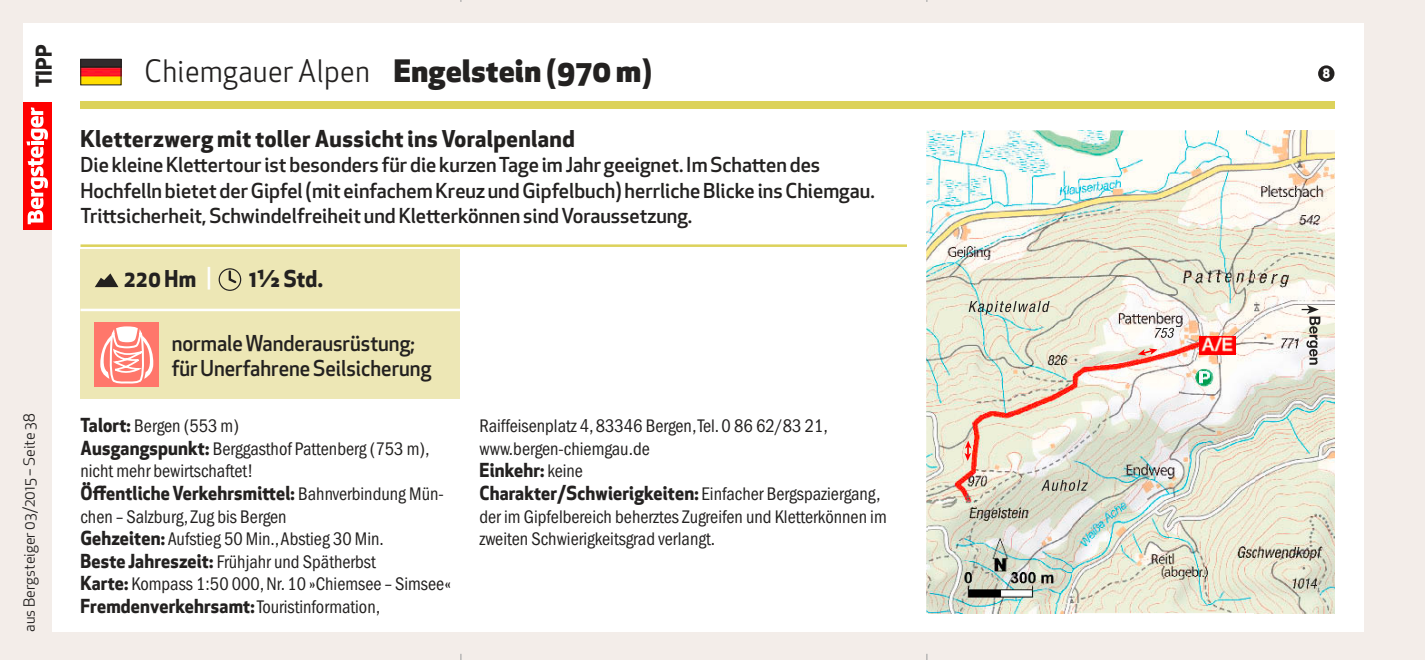
<style>
.page{position:relative;width:1425px;height:660px;background:#fff}
.page>*{position:absolute;margin:0;border:0;box-sizing:border-box;transform-origin:0 0}
.t1{font:800 30.25px "Apex New";letter-spacing:.02em;color:#232120}
.t2{font:700 22.5px "Apex New";letter-spacing:.02em;color:#232120}
.t3{font:700 22.5px "Apex New";letter-spacing:.02em;color:#232120;scale:.96 1}
.t4{font:500 21.25px/25.2px "Apex New";color:#232120;scale:.96 1}
.t5{font:700 21.25px "Apex New";color:#232120}
.t6{font:500 20px/25.2px "Apex New";color:#232120}
.t7{font:condensed 18.75px/22.5px "Franklin Gothic LT";color:#232120}
.t8{font:700 18.75px/22.5px "Apex New";letter-spacing:.01em;color:#232120;scale:.95 1}
.t9{font:15px "Apex New";color:#232120}
.t10{font:800 12.5px "Apex New";color:#fff;scale:.95 1}
.s1{font-weight:400}
.s2{font-weight:500;color:#fff}
.s3{font-family:"Apex New";font-weight:700;font-stretch:normal}
.s4{font-family:"Franklin Gothic LT";font-weight:400;font-stretch:condensed}
</style>
<div class="page">
<div style="left:0;top:0;width:1424px;height:659px;background:#f3ede9"></div>
<div style="left:52px;top:23px;width:1310px;height:608px;background:#fff"></div>
<div style="left:23px;top:23px;width:41px;height:86px;background:#fff"></div>
<div style="left:23px;top:102px;width:29px;height:128px;background:#f00"></div>
<svg style="left:26px;top:107px;width:22px;height:117px"></svg>
<div style="left:80px;top:102px;width:1254px;height:7px;background:#dcd25b"></div>
<hr style="left:80px;top:244px;width:827px;height:3px;background:#dcd25b">
<svg style="left:0;top:653px;width:1424px;height:7px"></svg>
<div style="left:80px;top:249px;width:380px;height:150px;background:#ede7b5"></div>
<hr style="left:80px;top:308px;width:380px;height:3px;background:#fff">
<svg style="left:95px;top:273px;width:23px;height:14px"></svg>
<div style="left:219px;top:268px;width:22px;height:22px;border:1px solid #232120;border-radius:50%"></div>
<svg style="left:227px;top:269px;width:11px;height:15px"></svg>
<img style="left:82px;top:61px;width:37px;height:22px">
<div style="left:80px;top:59px;width:41px;height:26px;border:1px solid #232120"></div>
<div style="left:1318px;top:65px;width:16px;height:17px;background:#232120;border-radius:50%"></div>
<img style="left:926px;top:130px;width:408px;height:482px">
<img style="left:1195px;top:369px;width:17px;height:17px">
<img style="left:1199px;top:336px;width:36px;height:18px">
<svg style="left:1041px;top:479px;width:46px;height:11px"></svg>
<svg style="left:968px;top:301px;width:81px;height:13px"></svg>
<svg style="left:1154px;top:327px;width:20px;height:10px"></svg>
<svg style="left:964px;top:440px;width:7px;height:20px"></svg>
<svg style="left:1137px;top:348px;width:20px;height:7px"></svg>
<svg style="left:1301px;top:305px;width:19px;height:59px"></svg>
<img style="left:928px;top:612px;width:143px;height:1px">
<img style="left:928px;top:509px;width:143px;height:103px">
<div style="left:95px;top:322px;width:64px;height:65px;background:#ff776b"></div>
<svg style="left:100px;top:326px;width:54px;height:58px"></svg>
<p class="t5" style="left:29px;top:87px;width:44px;rotate:-90deg">TIPP</p>
<p class="t9" style="left:20px;top:631px;width:219px;rotate:-90deg">aus Bergsteiger 03/2015 – Seite 38</p>
<h1 class="t1" style="left:145px;top:49px;width:509px"><span class="s1">Chiemgauer Alpen</span> Engelstein (970 m)</h1>
<p class="t2" style="left:80px;top:123px;width:496px">Kletterzwerg mit toller Aussicht ins Voralpenland</p>
<p class="t6" style="left:80px;top:152px;width:795px">Die kleine Klettertour ist besonders für die kurzen Tage im Jahr geeignet. Im Schatten des<br>Hochfelln bietet der Gipfel (mit einfachem Kreuz und Gipfelbuch) herrliche Blicke ins Chiemgau.<br>Trittsicherheit, Schwindelfreiheit und Kletterkönnen sind Voraussetzung.</p>
<p class="t3" style="left:124px;top:262px;width:93px">220 Hm <span class="s2">|</span></p>
<p class="t3" style="left:249px;top:262px;width:78px">1½ Std.</p>
<p class="t4" style="left:172px;top:330px;width:272px">normale Wanderausrüstung; für Unerfahrene Seilsicherung</p>
<p class="t7" style="left:80px;top:414px;width:350px"><span class="s3">Talort:</span> Bergen (553 m)<br><span class="s3">Ausgangspunkt:</span> Berggasthof Pattenberg (753 m), nicht mehr bewirtschaftet!</p>
<p class="t8" style="left:80px;top:480px;width:384px">Öffentliche Verkehrsmittel: <span class="s4">Bahnverbindung Mün-</span></p>
<p class="t7" style="left:80px;top:505px;width:372px">chen – Salzburg, Zug bis Bergen<br><span class="s3">Gehzeiten:</span> Aufstieg 50 Min., Abstieg 30 Min.<br><span class="s3">Beste Jahreszeit:</span> Frühjahr und Spätherbst<br><span class="s3">Karte:</span> Kompass 1:50 000, Nr. 10 »Chiemsee – Simsee«</p>
<p class="t8" style="left:80px;top:593px;width:317px">Fremdenverkehrsamt: <span class="s4">Touristinformation,</span></p>
<p class="t7" style="left:479px;top:414px;width:350px">Raiffeisenplatz 4, 83346 Bergen, Tel. 0 86 62/83 21, www.bergen-chiemgau.de</p>
<p class="t8" style="left:479px;top:458px;width:424px">Einkehr: <span class="s4">keine<br></span>Charakter/Schwierigkeiten: <span class="s4">Einfacher Bergspaziergang,</span></p>
<p class="t7" style="left:479px;top:505px;width:409px">der im Gipfelbereich beherztes Zugreifen und Kletterkönnen im zweiten Schwierigkeitsgrad verlangt.</p>
<p class="t10" style="left:1322px;top:65px;width:9px">8</p>
</div>
